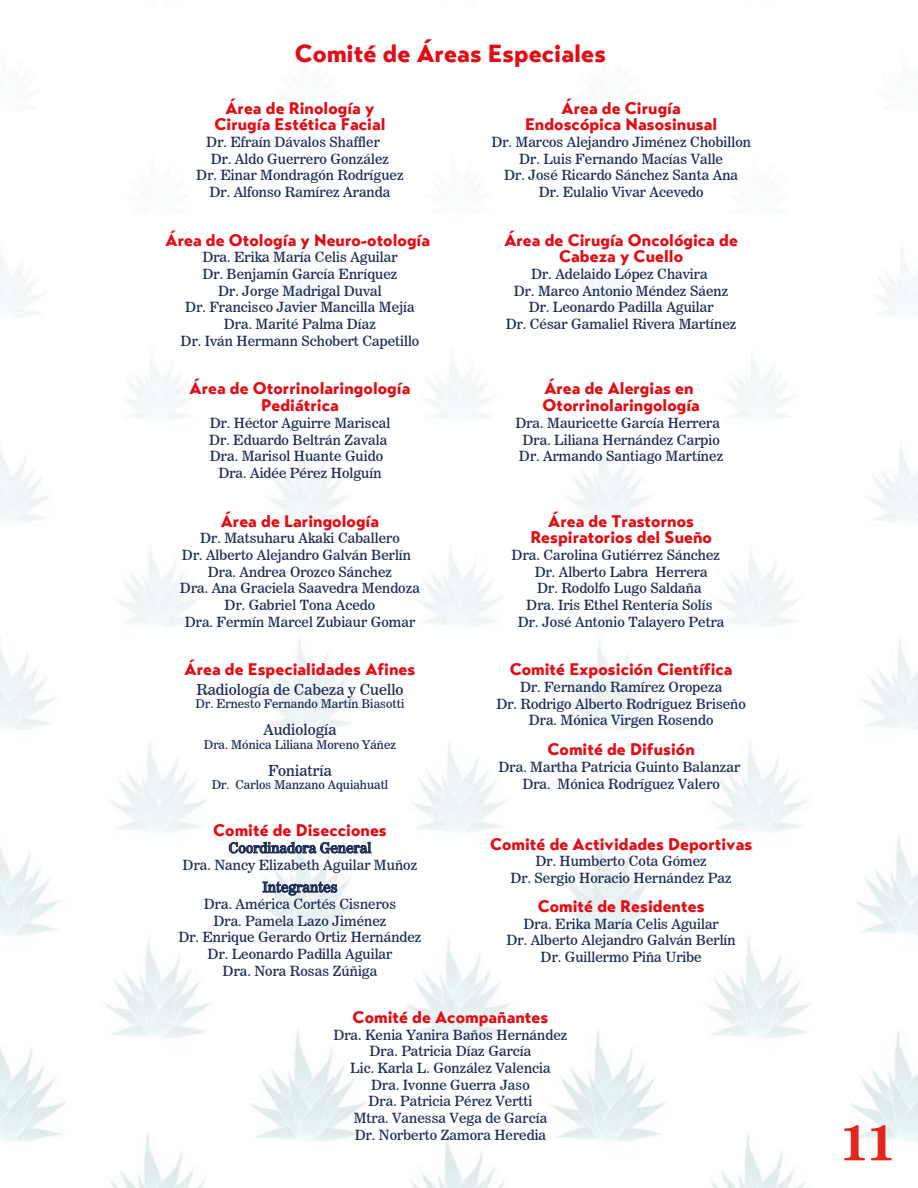
<style>
.page{position:relative;width:918px;height:1188px;background:#fff}
.page>*{position:absolute;margin:0;border:0;box-sizing:border-box;transform-origin:0 0}
.t1{font:50.85px "News 706 BT Bold C";color:#e5261c}
.t2{font:900 24.6px "Transat Text W01";letter-spacing:.005em;color:#e30c14}
.t3{font:900 16.65px/16.6px "Transat Text W01";letter-spacing:.005em;color:#e30c14;text-align:center}
.t4{font:15px "News 706 BT Roman C";letter-spacing:.005em;color:#1c2b5a}
.t5{font:13.95px/16.6px "News 706 BT Roman C";letter-spacing:.005em;color:#1c2b5a;text-align:center}
.t6{font:12px "News 706 BT Roman C";letter-spacing:.005em;color:#1c2b5a}
</style>
<div class="page">
<img style="left:0;top:189px;width:918px;height:999px">
<svg style="left:229px;top:842px;width:142px;height:12px"></svg>
<svg style="left:263px;top:882px;width:74px;height:14px"></svg>
<h2 class="t2" style="left:295px;top:39px;width:313px">Comité de Áreas Especiales</h2>
<p class="t3" style="left:525px;top:100px;width:194px">Área de Cirugía<br>Endoscópica Nasosinusal</p>
<p class="t5" style="left:491px;top:134px;width:261px">Dr. Marcos Alejandro Jiménez Chobillon<br>Dr. Luis Fernando Macías Valle<br>Dr. José Ricardo Sánchez Santa Ana<br>Dr. Eulalio Vivar Acevedo</p>
<p class="t3" style="left:215px;top:100px;width:172px">Área de Rinología y<br>Cirugía Estética Facial</p>
<p class="t5" style="left:206px;top:134px;width:175px">Dr. Efraín Dávalos Shaffler</p>
<p class="t5" style="left:211px;top:150px;width:180px">Dr. Aldo Guerrero González</p>
<p class="t5" style="left:196px;top:167px;width:209px">Dr. Einar Mondragón Rodríguez</p>
<p class="t5" style="left:210px;top:184px;width:182px">Dr. Alfonso Ramírez Aranda</p>
<p class="t3" style="left:166px;top:232px;width:266px">Área de Otología y Neuro-otología</p>
<p class="t5" style="left:181px;top:249px;width:240px">Dra. Erika María Celis Aguilar<br>Dr. Benjamín García Enríquez<br>Dr. Jorge Madrigal Duval<br>Dr. Francisco Javier Mancilla Mejía<br>Dra. Marité Palma Díaz<br>Dr. Iván Hermann Schobert Capetillo</p>
<p class="t3" style="left:190px;top:380px;width:222px">Área de Otorrinolaringología<br>Pediátrica</p>
<p class="t5" style="left:209px;top:414px;width:183px">Dr. Héctor Aguirre Mariscal<br>Dr. Eduardo Beltrán Zavala<br>Dra. Marisol Huante Guido<br>Dra. Aidée Pérez Holguín</p>
<p class="t3" style="left:221px;top:512px;width:160px">Área de Laringología</p>
<p class="t5" style="left:180px;top:530px;width:242px">Dr. Matsuharu Akaki Caballero<br>Dr. Alberto Alejandro Galván Berlín<br>Dra. Andrea Orozco Sánchez<br>Dra. Ana Graciela Saavedra Mendoza<br>Dr. Gabriel Tona Acedo<br>Dra. Fermín Marcel Zubiaur Gomar</p>
<p class="t3" style="left:185px;top:661px;width:232px">Área de Especialidades Afines</p>
<p class="t4" style="left:196px;top:680px;width:209px">Radiología de Cabeza y Cuello</p>
<p class="t6" style="left:196px;top:697px;width:210px">Dr. Ernesto Fernando Martín Biasotti</p>
<p class="t4" style="left:263px;top:721px;width:75px">Audiología</p>
<p class="t6" style="left:204px;top:737px;width:194px">Dra. Mónica Liliana Moreno Yáñez</p>
<p class="t4" style="left:268px;top:761px;width:65px">Foniatría</p>
<p class="t6" style="left:212px;top:778px;width:178px">Dr. Carlos Manzano Aquiahuatl</p>
<p class="t3" style="left:213px;top:822px;width:175px">Comité de Disecciones</p>
<p class="t5" style="left:183px;top:840px;width:236px">Coordinadora General<br>Dra. Nancy Elizabeth Aguilar Muñoz</p>
<p class="t5" style="left:178px;top:879px;width:245px">Integrantes<br>Dra. América Cortés Cisneros<br>Dra. Pamela Lazo Jiménez<br>Dr. Enrique Gerardo Ortiz Hernández<br>Dr. Leonardo Padilla Aguilar<br>Dra. Nora Rosas Zúñiga</p>
<p class="t3" style="left:504px;top:232px;width:235px">Área de Cirugía Oncológica de<br>Cabeza y Cuello</p>
<p class="t5" style="left:506px;top:266px;width:232px">Dr. Adelaido López Chavira<br>Dr. Marco Antonio Méndez Sáenz<br>Dr. Leonardo Padilla Aguilar<br>Dr. César Gamaliel Rivera Martínez</p>
<p class="t3" style="left:542px;top:380px;width:159px;text-align:left">Área de Alergias en<br>Otorrinolaringología</p>
<p class="t5" style="left:515px;top:414px;width:209px;text-align:left">Dra. Mauricette García Herrera<br>Dra. Liliana Hernández Carpio<br>Dr. Armando Santiago Martínez</p>
<p class="t3" style="left:530px;top:512px;width:183px">Área de Trastornos<br>Respiratorios del Sueño</p>
<p class="t5" style="left:512px;top:547px;width:214px">Dra. Carolina Gutiérrez Sánchez<br>Dr. Alberto Labra Herrera<br>Dr. Rodolfo Lugo Saldaña<br>Dra. Iris Ethel Rentería Solís<br>Dr. José Antonio Talayero Petra</p>
<p class="t3" style="left:510px;top:661px;width:224px">Comité Exposición Científica</p>
<p class="t5" style="left:496px;top:679px;width:251px">Dr. Fernando Ramírez Oropeza<br>Dr. Rodrigo Alberto Rodríguez Briseño<br>Dra. Mónica Virgen Rosendo</p>
<p class="t3" style="left:547px;top:741px;width:149px">Comité de Difusión</p>
<p class="t5" style="left:499px;top:759px;width:243px">Dra. Martha Patricia Guinto Balanzar<br>Dra. Mónica Rodríguez Valero</p>
<p class="t3" style="left:490px;top:836px;width:264px">Comité de Actividades Deportivas</p>
<p class="t5" style="left:510px;top:853px;width:223px">Dr. Humberto Cota Gómez<br>Dr. Sergio Horacio Hernández Paz</p>
<p class="t3" style="left:538px;top:898px;width:168px">Comité de Residentes</p>
<p class="t5" style="left:507px;top:915px;width:231px">Dra. Erika María Celis Aguilar<br>Dr. Alberto Alejandro Galván Berlín<br>Dr. Guillermo Piña Uribe</p>
<p class="t3" style="left:353px;top:1009px;width:197px">Comité de Acompañantes</p>
<p class="t5" style="left:333px;top:1026px;width:236px">Dra. Kenia Yanira Baños Hernández<br>Dra. Patricia Díaz García<br>Lic. Karla L. González Valencia<br>Dra. Ivonne Guerra Jaso<br>Dra. Patricia Pérez Vertti<br>Mtra. Vanessa Vega de García<br>Dr. Norberto Zamora Heredia</p>
<h1 class="t1" style="left:841px;top:1111px;width:55px">11</h1>
</div>
